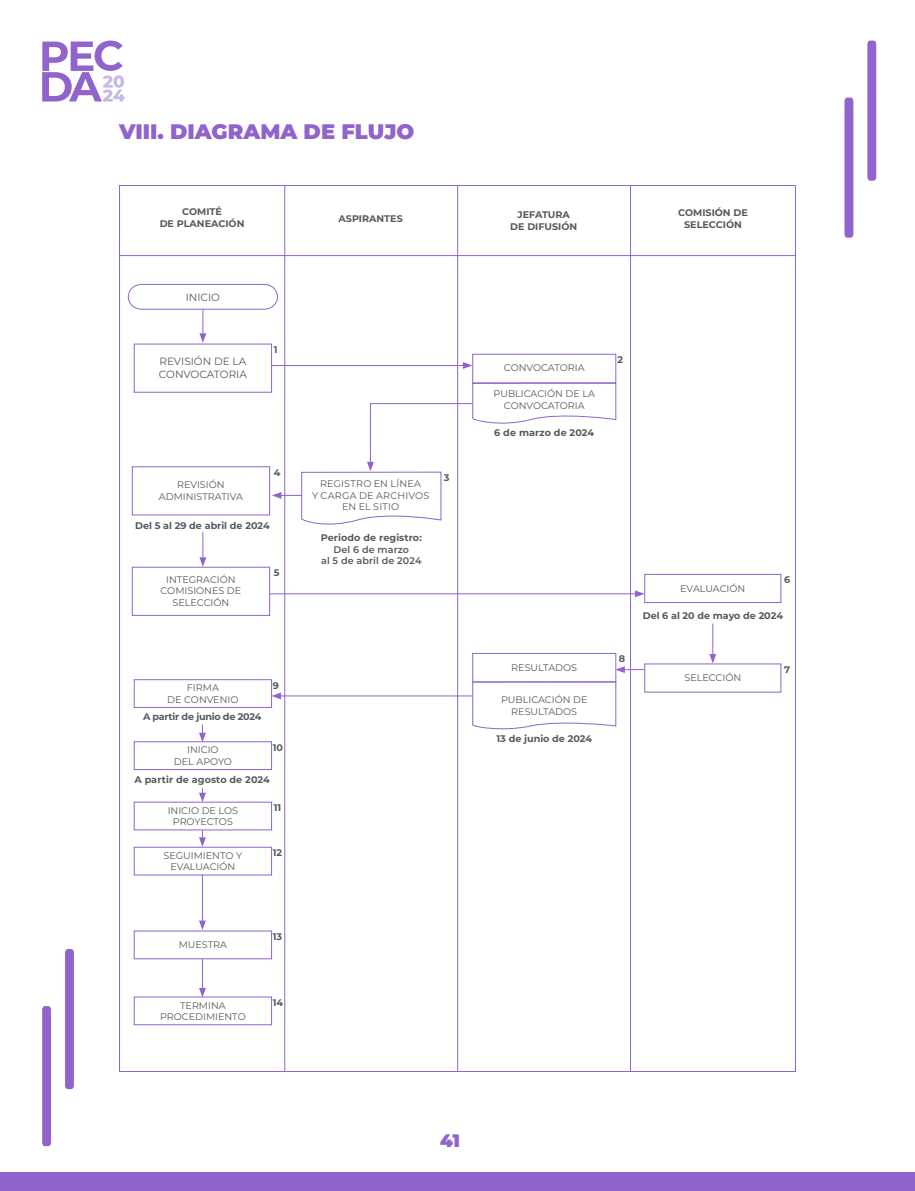
<style>
.page{position:relative;width:915px;height:1191px;background:#fff}
.page>*{position:absolute;margin:0;border:0;box-sizing:border-box;transform-origin:0 0}
.t1{font:900 21px "Montserrat";color:#9064cc}
.t2{font:900 18px "Montserrat";color:#9064cc}
.t3{font:10.5px/12.6px "Montserrat";color:#58595b}
.t4{font:9.6px/11.6px "Montserrat";color:#58595b;text-align:center}
.t5{font:700 9.6px/11.6px "Montserrat";color:#58595b;text-align:center}
.t6{font:9.6px/11.6px "Montserrat";letter-spacing:.02em;color:#58595b;text-align:center}
.t7{font:600 9.6px/11.6px "Montserrat";letter-spacing:.01em;color:#58595b;text-align:center}
.t8{font:700 9.6px "Montserrat";letter-spacing:-.025em;color:#58595b}
</style>
<div class="page">
<div style="left:0;top:1172px;width:914px;height:19px;background:#9064cc"></div>
<svg style="left:867px;top:41px;width:8px;height:140px"></svg>
<svg style="left:844px;top:98px;width:9px;height:140px"></svg>
<svg style="left:65px;top:949px;width:9px;height:140px"></svg>
<svg style="left:42px;top:1006px;width:9px;height:140px"></svg>
<svg style="left:42px;top:41px;width:83px;height:61px"></svg>
<hr style="left:119px;top:255px;width:676px;height:1px;background:#9064cc">
<hr style="left:284px;top:185px;width:1px;height:886px;background:#9064cc">
<hr style="left:457px;top:185px;width:1px;height:886px;background:#9064cc">
<hr style="left:630px;top:185px;width:1px;height:886px;background:#9064cc">
<svg style="left:199px;top:532px;width:7px;height:35px"></svg>
<svg style="left:199px;top:724px;width:7px;height:17px"></svg>
<svg style="left:199px;top:787px;width:7px;height:14px"></svg>
<svg style="left:199px;top:830px;width:7px;height:17px"></svg>
<hr style="left:202px;top:874px;width:1px;height:49px;background:#9064cc">
<svg style="left:199px;top:920px;width:7px;height:10px"></svg>
<hr style="left:202px;top:959px;width:1px;height:31px;background:#9064cc">
<svg style="left:199px;top:988px;width:7px;height:8px"></svg>
<svg style="left:127px;top:284px;width:151px;height:59px"></svg>
<hr style="left:271px;top:365px;width:194px;height:1px;background:#9064cc">
<svg style="left:462px;top:362px;width:10px;height:7px"></svg>
<hr style="left:270px;top:593px;width:367px;height:1px;background:#9064cc">
<svg style="left:634px;top:590px;width:10px;height:7px"></svg>
<div style="left:132px;top:466px;width:138px;height:49px;border:1px solid #9064cc"></div>
<div style="left:132px;top:567px;width:138px;height:49px;border:1px solid #9064cc"></div>
<div style="left:134px;top:679px;width:138px;height:29px;border:1px solid #9064cc"></div>
<div style="left:134px;top:741px;width:138px;height:29px;border:1px solid #9064cc"></div>
<div style="left:134px;top:801px;width:138px;height:29px;border:1px solid #9064cc"></div>
<div style="left:134px;top:847px;width:138px;height:28px;border:1px solid #9064cc"></div>
<div style="left:134px;top:930px;width:138px;height:29px;border:1px solid #9064cc"></div>
<div style="left:134px;top:996px;width:138px;height:29px;border:1px solid #9064cc"></div>
<div style="left:644px;top:574px;width:137px;height:29px;border:1px solid #9064cc"></div>
<div style="left:472px;top:354px;width:144px;height:29px;border:1px solid #9064cc"></div>
<div style="left:472px;top:653px;width:144px;height:29px;border:1px solid #9064cc"></div>
<svg style="left:472px;top:681px;width:144px;height:49px"></svg>
<hr style="left:278px;top:695px;width:194px;height:1px;background:#9064cc">
<svg style="left:271px;top:692px;width:10px;height:7px"></svg>
<svg style="left:272px;top:382px;width:344px;height:148px"></svg>
<hr style="left:712px;top:623px;width:1px;height:33px;background:#9064cc">
<svg style="left:709px;top:654px;width:7px;height:9px"></svg>
<svg style="left:615px;top:666px;width:29px;height:7px"></svg>
<h1 class="t1" style="left:119px;top:116px;width:296px">VIII. DIAGRAMA DE FLUJO</h1>
<p class="t5" style="left:160px;top:206px;width:86px">COMITÉ<br>DE PLANEACIÓN</p>
<p class="t3" style="left:186px;top:291px;width:36px">INICIO</p>
<p class="t3" style="left:159px;top:355px;width:90px">REVISIÓN DE LA<br>CONVOCATORIA</p>
<p class="t5" style="left:274px;top:343px;width:5px">1</p>
<p class="t4" style="left:159px;top:479px;width:85px">REVISIÓN<br>ADMINISTRATIVA</p>
<p class="t5" style="left:274px;top:466px;width:8px">4</p>
<p class="t5" style="left:135px;top:519px;width:136px">Del 5 al 29 de abril de 2024</p>
<p class="t4" style="left:160px;top:573px;width:82px">INTEGRACIÓN<br>COMISIONES DE<br>SELECCIÓN</p>
<p class="t5" style="left:274px;top:566px;width:7px">5</p>
<p class="t4" style="left:167px;top:681px;width:73px">FIRMA<br>DE CONVENIO</p>
<p class="t8" style="left:143px;top:709px;width:120px">A partir de junio de 2024</p>
<p class="t4" style="left:174px;top:743px;width:59px">INICIO<br>DEL APOYO</p>
<p class="t5" style="left:273px;top:679px;width:8px">9</p>
<p class="t5" style="left:273px;top:741px;width:12px">10</p>
<p class="t5" style="left:134px;top:773px;width:137px">A partir de agosto de 2024</p>
<p class="t4" style="left:168px;top:804px;width:72px">INICIO DE LOS<br>PROYECTOS</p>
<p class="t4" style="left:163px;top:849px;width:80px">SEGUIMIENTO Y<br>EVALUACIÓN</p>
<p class="t4" style="left:179px;top:938px;width:50px">MUESTRA</p>
<p class="t4" style="left:160px;top:999px;width:87px">TERMINA<br>PROCEDIMIENTO</p>
<p class="t5" style="left:274px;top:801px;width:9px">11</p>
<p class="t5" style="left:273px;top:846px;width:11px">12</p>
<p class="t5" style="left:273px;top:930px;width:11px">13</p>
<p class="t5" style="left:273px;top:996px;width:12px">14</p>
<p class="t5" style="left:338px;top:212px;width:66px">ASPIRANTES</p>
<p class="t5" style="left:510px;top:208px;width:68px">JEFATURA<br>DE DIFUSIÓN</p>
<p class="t5" style="left:678px;top:207px;width:71px">COMISIÓN DE<br>SELECCIÓN</p>
<p class="t6" style="left:312px;top:478px;width:119px">REGISTRO EN LÍNEA<br>Y CARGA DE ARCHIVOS<br>EN EL SITIO</p>
<p class="t5" style="left:320px;top:531px;width:102px">Periodo de registro:</p>
<p class="t7" style="left:321px;top:543px;width:102px">Del 6 de marzo<br>al 5 de abril de 2024</p>
<p class="t5" style="left:443px;top:471px;width:7px">3</p>
<p class="t4" style="left:504px;top:362px;width:82px">CONVOCATORIA</p>
<p class="t4" style="left:493px;top:388px;width:103px">PUBLICACIÓN DE LA<br>CONVOCATORIA</p>
<p class="t5" style="left:494px;top:426px;width:101px">6 de marzo de 2024</p>
<p class="t5" style="left:617px;top:353px;width:7px">2</p>
<p class="t4" style="left:511px;top:661px;width:67px">RESULTADOS</p>
<p class="t4" style="left:501px;top:694px;width:88px">PUBLICACIÓN DE<br>RESULTADOS</p>
<p class="t5" style="left:496px;top:732px;width:97px">13 de junio de 2024</p>
<p class="t5" style="left:618px;top:652px;width:8px">8</p>
<p class="t4" style="left:680px;top:583px;width:67px">EVALUACIÓN</p>
<p class="t5" style="left:784px;top:573px;width:8px">6</p>
<p class="t5" style="left:642px;top:609px;width:142px">Del 6 al 20 de mayo de 2024</p>
<p class="t4" style="left:684px;top:671px;width:58px">SELECCIÓN</p>
<p class="t5" style="left:784px;top:663px;width:7px">7</p>
<h2 class="t2" style="left:440px;top:1127px;width:21px">41</h2>
</div>
